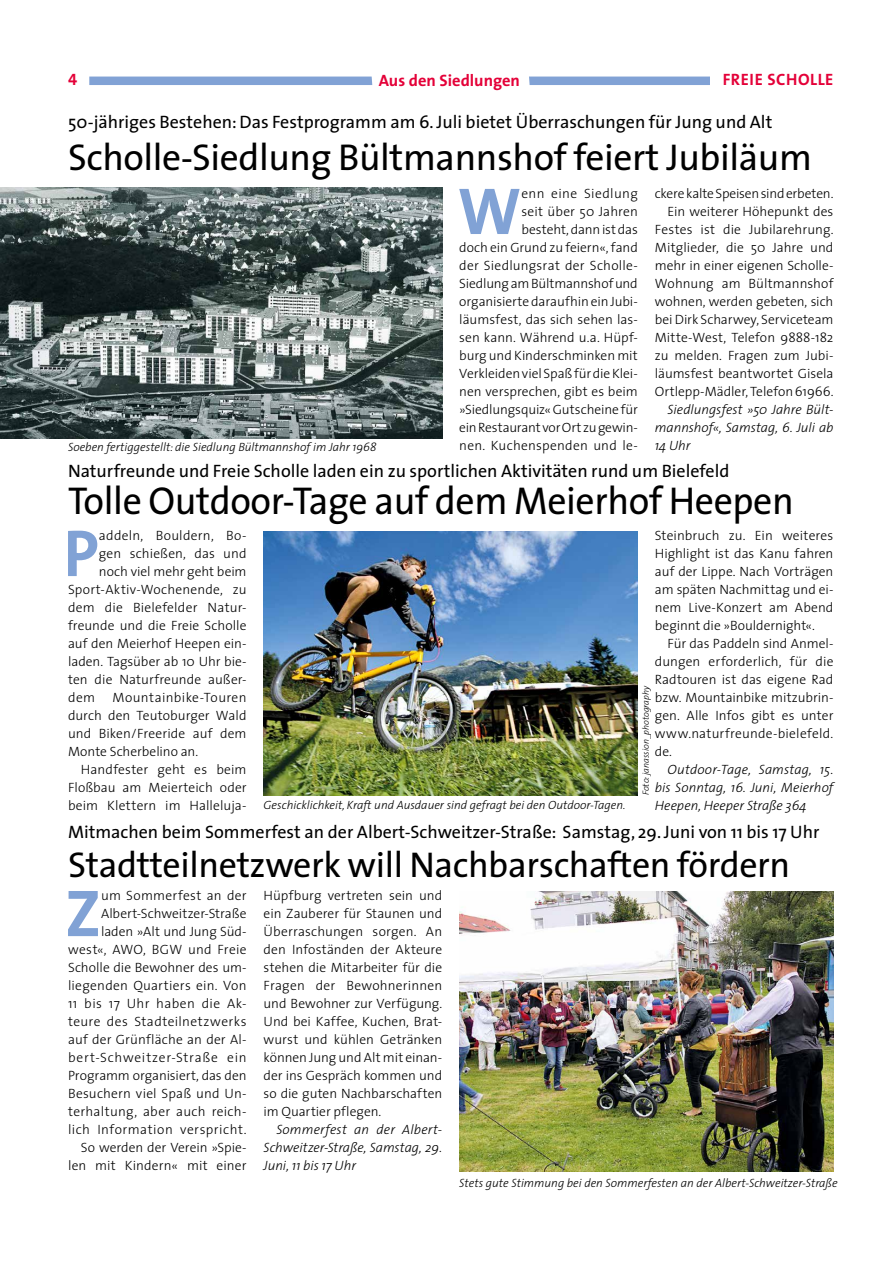
<style>
.page{position:relative;width:893px;height:1263px;background:#fff}
.page>*{position:absolute;margin:0;border:0;box-sizing:border-box;transform-origin:0 0}
.t1{font:700 66.9px "The Sans";color:#81a2d5}
.t2{font:39px "The Sans";letter-spacing:-.01em;color:#000}
.t3{font:37.5px "The Sans";letter-spacing:-.01em;color:#000}
.t4{font:36px "The Sans";letter-spacing:-.01em;color:#000}
.t5{font:18px "The Sans";color:#000}
.t6{font:700 16.5px "The Sans";color:#e40038}
.t7{font:700 16.5px "The Sans";letter-spacing:.03em;color:#e40038}
.t8{font:16.5px "The Sans Bold Caps";color:#e40038}
.t9{font:300 13.5px/18px "The Sans";letter-spacing:.005em;color:#000;text-align:justify}
.t10{font:italic 300 13.5px/18px "The Sans";color:#000;text-align:right}
.t11{font:italic 300 12px "The Sans";color:#000}
.t12{font:italic 300 9px "The Sans";color:#000}
</style>
<div class="page">
<div style="left:89px;top:77px;width:740px;height:8px;background:#81a2d5"></div>
<svg style="left:371px;top:76px;width:160px;height:9px"></svg>
<div style="left:710px;top:68px;width:123px;height:29px;background:#fff"></div>
<img style="left:264px;top:531px;width:374px;height:264px">
<img style="left:0;top:187px;width:442px;height:251px">
<img style="left:459px;top:891px;width:374px;height:281px">
<p class="t8" style="left:68px;top:66px;width:11px">4</p>
<p class="t6" style="left:379px;top:66px;width:143px">Aus den Siedlungen</p>
<p class="t7" style="left:723px;top:66px;width:112px">FREIE SCHOLLE</p>
<h3 class="t5" style="left:68px;top:107px;width:706px">50-jähriges Bestehen: Das Festprogramm am 6. Juli bietet Überraschungen für Jung und Alt</h3>
<h3 class="t3" style="left:68px;top:126px;width:745px">Scholle-Siedlung Bültmannshof feiert Jubiläum</h3>
<p class="t9" style="left:655px;top:184px;width:180px;text-align:right">ckere kalte Speisen sind erbeten.<br>Ein weiterer Höhepunkt des<br>Festes ist die Jubilarehrung.<br>Mitglieder, die 50 Jahre und mehr in einer eigenen Scholle-<br>Wohnung am Bültmannshof wohnen, werden gebeten, sich bei Dirk Scharwey, Serviceteam<br>Mitte-West, Telefon 9888-182 zu melden. Fragen zum Jubi&shy;läumsfest beantwortet Gisela<br>Ortlepp-Mädler, Telefon 61966.</p>
<p class="t10" style="left:655px;top:400px;width:180px">Siedlungsfest »50 Jahre Bült&shy;mannshof«, Samstag, 6. Juli ab</p>
<p class="t9" style="left:459px;top:184px;width:180px;text-align:right">enn eine Siedlung<br>seit über 50 Jahren<br>besteht, dann ist das<br>doch ein Grund zu feiern«, fand der Siedlungsrat der Scholle-<br>Siedlung am Bültmannshof und organisierte daraufhin ein Jubi&shy;läumsfest, das sich sehen las&shy;sen kann. Während u.a. Hüpf&shy;burg und Kinderschminken mit<br>Verkleiden viel Spaß für die Klei&shy;nen versprechen, gibt es beim »Siedlungsquiz« Gutscheine für ein Restaurant vor Ort zu gewin&shy;nen. Kuchenspenden und le-</p>
<h1 class="t1" style="left:458px;top:155px;width:65px">W</h1>
<p class="t11" style="left:68px;top:437px;width:310px">Soeben fertiggestellt: die Siedlung Bültmannshof im Jahr 1968</p>
<p class="t10" style="left:655px;top:436px;width:37px">14 Uhr</p>
<h3 class="t5" style="left:68px;top:456px;width:663px">Naturfreunde und Freie Scholle laden ein zu sportlichen Aktivitäten rund um Bielefeld</h3>
<h2 class="t2" style="left:68px;top:469px;width:727px">Tolle Outdoor-Tage auf dem Meierhof Heepen</h2>
<h1 class="t1" style="left:63px;top:497px;width:37px">P</h1>
<p class="t9" style="left:99px;top:526px;width:149px">addeln, Bouldern, Bo-</p>
<p class="t9" style="left:99px;top:544px;width:149px">gen schießen, das und</p>
<p class="t9" style="left:99px;top:562px;width:149px">noch viel mehr geht beim</p>
<p class="t9" style="left:68px;top:580px;width:180px">Sport-Aktiv-Wochenende, zu</p>
<p class="t9" style="left:68px;top:598px;width:180px">dem die Bielefelder Natur-</p>
<p class="t9" style="left:68px;top:616px;width:180px">freunde und die Freie Scholle</p>
<p class="t9" style="left:68px;top:634px;width:180px">auf den Meierhof Heepen ein-</p>
<p class="t9" style="left:68px;top:652px;width:180px">laden. Tagsüber ab 10 Uhr bie-</p>
<p class="t9" style="left:68px;top:670px;width:180px">ten die Naturfreunde außer-</p>
<p class="t9" style="left:68px;top:688px;width:29px">dem</p>
<p class="t9" style="left:68px;top:688px;width:180px;text-indent:44px">Mountainbike-Touren durch den Teutoburger Wald und Biken/Freeride auf dem Monte Scherbelino an.</p>
<p class="t9" style="left:68px;top:760px;width:180px;text-indent:13px">Handfester geht es beim Floßbau am Meierteich oder beim Klettern im Halleluja-</p>
<p class="t9" style="left:655px;top:526px;width:180px">Steinbruch zu. Ein weiteres Highlight ist das Kanu fahren auf der Lippe. Nach Vorträgen am späten Nachmittag und ei&shy;nem Live-Konzert am Abend beginnt die »Bouldernight«.</p>
<p class="t9" style="left:655px;top:634px;width:180px;text-indent:13px">Für das Paddeln sind Anmel&shy;dungen erforderlich, für die Radtouren ist das eigene Rad bzw. Mountainbike mitzubrin&shy;gen. Alle Infos gibt es unter www.naturfreunde-bielefeld. de.</p>
<p class="t10" style="left:655px;top:760px;width:180px">Outdoor-Tage, Samstag, 15. bis Sonntag, 16. Juni, Meierhof</p>
<p class="t12" style="left:638px;top:795px;width:112px;rotate:-90deg">Foto: janassion_photography</p>
<p class="t11" style="left:264px;top:795px;width:363px">Geschicklichkeit, Kraft und Ausdauer sind gefragt bei den Outdoor-Tagen.</p>
<p class="t10" style="left:655px;top:796px;width:153px">Heepen, Heeper Straße 364</p>
<h3 class="t5" style="left:68px;top:817px;width:753px">Mitmachen beim Sommerfest an der Albert-Schweitzer-Straße: Samstag, 29. Juni von 11 bis 17 Uhr</h3>
<h3 class="t4" style="left:68px;top:835px;width:724px">Stadtteilnetzwerk will Nachbarschaften fördern</h3>
<p class="t9" style="left:68px;top:886px;width:180px;text-align:right">um Sommerfest an der<br>Albert-Schweitzer-Straße laden »Alt und Jung Süd&shy;west«, AWO, BGW und Freie<br>Scholle die Bewohner des um&shy;liegenden Quartiers ein. Von<br>11 bis 17 Uhr haben die Ak&shy;teure des Stadteilnetzwerks auf der Grünfläche an der Al&shy;bert-Schweitzer-Straße ein<br>Programm organisiert, das den<br>Besuchern viel Spaß und Un&shy;terhaltung, aber auch reich&shy;lich Information verspricht.<br>So werden der Verein »Spie&shy;len mit Kindern« mit einer</p>
<h1 class="t1" style="left:65px;top:857px;width:37px">Z</h1>
<p class="t9" style="left:264px;top:886px;width:180px">Hüpfburg vertreten sein und ein Zauberer für Staunen und Überraschungen sorgen. An den Infoständen der Akteure stehen die Mitarbeiter für die Fragen der Bewohnerinnen und Bewohner zur Verfügung.<br>Und bei Kaffee, Kuchen, Brat&shy;wurst und kühlen Getränken können Jung und Alt mit einan&shy;der ins Gespräch kommen und so die guten Nachbarschaften im Quartier pflegen.</p>
<p class="t10" style="left:264px;top:1120px;width:180px;text-align:justify;text-indent:13px">Sommerfest an der Albert-Schweitzer-Straße, Samstag, 29.<br>Juni, 11 bis 17 Uhr</p>
<p class="t11" style="left:459px;top:1173px;width:380px">Stets gute Stimmung bei den Sommerfesten an der Albert-Schweitzer-Straße</p>
</div>
